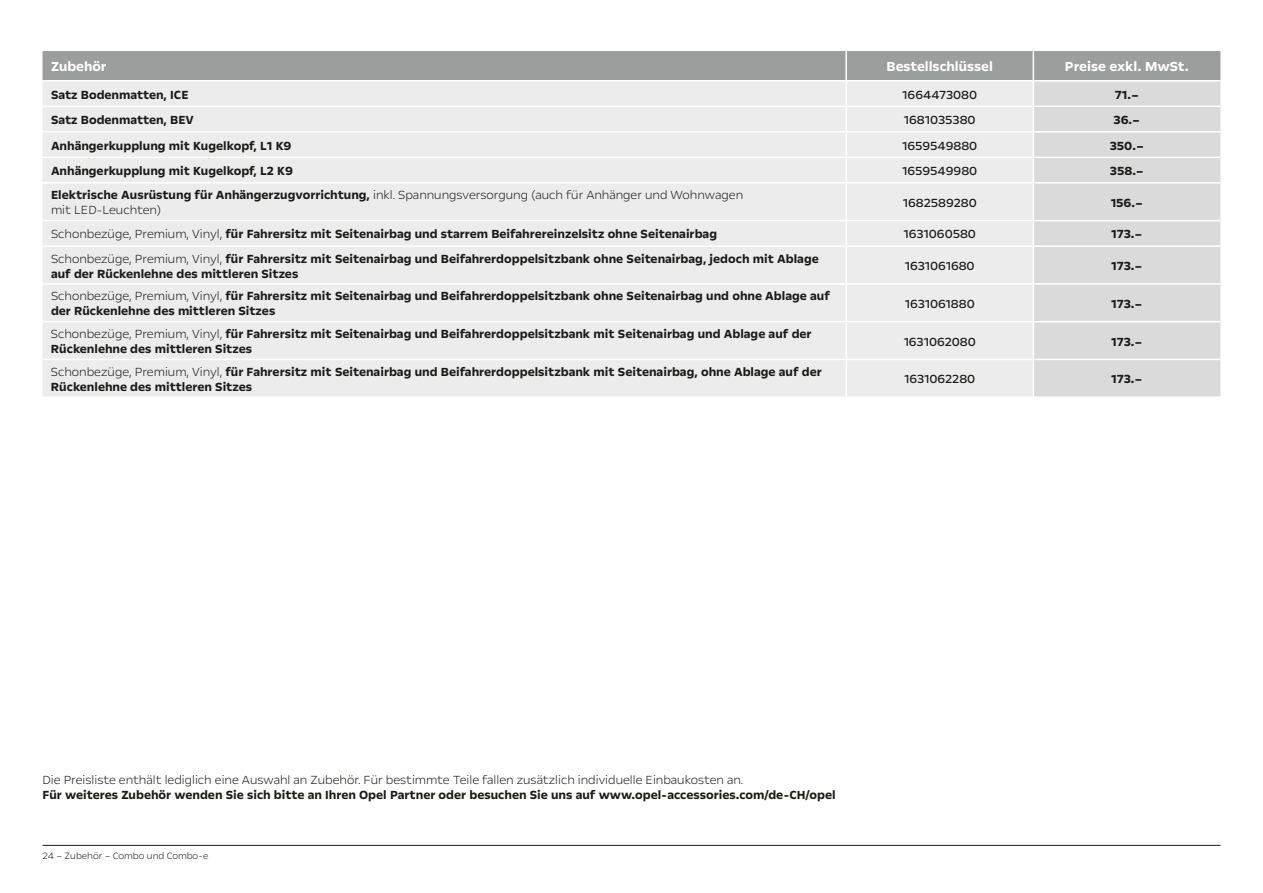
<style>
.page{position:relative;width:1263px;height:893px;background:#fff}
.page>*{position:absolute;margin:0;border:0;box-sizing:border-box;transform-origin:0 0}
.t1{font:700 15px "Opel Next";color:#fff}
.t2{font:700 13.5px/15px "Opel Next";color:#1a1a18}
.t3{font:300 13.5px/15px "Opel Next";color:#1a1a18}
.t4{font:13.5px "Opel Next";color:#1a1a18}
.t5{font:300 10.5px "Opel Next";color:#1a1a18}
.s1{font-weight:700}
.s2{font-weight:300}
</style>
<div class="page">
<hr style="left:43px;top:845px;width:1177px;height:1px;background:#1a1a18">
<div style="left:43px;top:51px;width:1177px;height:29px;background:#9c9d9d"></div>
<div style="left:43px;top:82px;width:989px;height:314px;background:#ececed"></div>
<div style="left:1034px;top:82px;width:186px;height:314px;background:#dadada"></div>
<hr style="left:845px;top:51px;width:2px;height:29px;background:#fff">
<hr style="left:1032px;top:51px;width:2px;height:29px;background:#fff">
<hr style="left:43px;top:106px;width:803px;height:1px;background:#fff">
<hr style="left:846px;top:106px;width:187px;height:1px;background:#fff">
<hr style="left:43px;top:131px;width:803px;height:2px;background:#fff">
<hr style="left:846px;top:131px;width:187px;height:2px;background:#fff">
<hr style="left:43px;top:157px;width:803px;height:1px;background:#fff">
<hr style="left:846px;top:157px;width:187px;height:1px;background:#fff">
<hr style="left:43px;top:182px;width:803px;height:2px;background:#fff">
<hr style="left:846px;top:182px;width:187px;height:2px;background:#fff">
<hr style="left:1033px;top:182px;width:187px;height:2px;background:#fff">
<hr style="left:43px;top:220px;width:803px;height:1px;background:#fff">
<hr style="left:846px;top:220px;width:187px;height:1px;background:#fff">
<hr style="left:43px;top:245px;width:803px;height:2px;background:#fff">
<hr style="left:846px;top:245px;width:187px;height:2px;background:#fff">
<hr style="left:43px;top:283px;width:803px;height:2px;background:#fff">
<hr style="left:846px;top:283px;width:187px;height:2px;background:#fff">
<hr style="left:43px;top:321px;width:803px;height:1px;background:#fff">
<hr style="left:846px;top:321px;width:187px;height:1px;background:#fff">
<hr style="left:43px;top:359px;width:803px;height:1px;background:#fff">
<hr style="left:846px;top:359px;width:187px;height:1px;background:#fff">
<hr style="left:1033px;top:359px;width:187px;height:1px;background:#fff">
<hr style="left:845px;top:82px;width:2px;height:24px;background:#fff">
<hr style="left:845px;top:107px;width:2px;height:24px;background:#fff">
<hr style="left:845px;top:133px;width:2px;height:24px;background:#fff">
<hr style="left:845px;top:158px;width:2px;height:24px;background:#fff">
<hr style="left:845px;top:184px;width:2px;height:36px;background:#fff">
<hr style="left:845px;top:221px;width:2px;height:24px;background:#fff">
<hr style="left:845px;top:247px;width:2px;height:36px;background:#fff">
<hr style="left:845px;top:285px;width:2px;height:36px;background:#fff">
<hr style="left:845px;top:322px;width:2px;height:37px;background:#fff">
<hr style="left:845px;top:360px;width:2px;height:36px;background:#fff">
<hr style="left:1033px;top:106px;width:187px;height:1px;background:#fff">
<hr style="left:1033px;top:131px;width:187px;height:2px;background:#fff">
<hr style="left:1033px;top:157px;width:187px;height:1px;background:#fff">
<hr style="left:1033px;top:220px;width:187px;height:1px;background:#fff">
<hr style="left:1033px;top:245px;width:187px;height:2px;background:#fff">
<hr style="left:1033px;top:283px;width:187px;height:2px;background:#fff">
<hr style="left:1033px;top:321px;width:187px;height:1px;background:#fff">
<p class="t1" style="left:51px;top:58px;width:57px">Zubehör</p>
<p class="t1" style="left:887px;top:58px;width:108px">Bestellschlüssel</p>
<p class="t1" style="left:1065px;top:58px;width:125px">Preise exkl. MwSt.</p>
<p class="t2" style="left:51px;top:87px;width:139px">Satz Bodenmatten, ICE</p>
<p class="t4" style="left:902px;top:86px;width:76px">1664473080</p>
<p class="t2" style="left:1115px;top:87px;width:26px">71.–</p>
<p class="t2" style="left:51px;top:112px;width:144px">Satz Bodenmatten, BEV</p>
<p class="t4" style="left:904px;top:112px;width:73px">1681035380</p>
<p class="t2" style="left:1113px;top:112px;width:28px">36.–</p>
<p class="t2" style="left:51px;top:138px;width:242px">Anhängerkupplung mit Kugelkopf, L1 K9</p>
<p class="t4" style="left:902px;top:137px;width:77px">1659549880</p>
<p class="t2" style="left:1110px;top:138px;width:36px">350.–</p>
<p class="t2" style="left:51px;top:163px;width:244px">Anhängerkupplung mit Kugelkopf, L2 K9</p>
<p class="t4" style="left:902px;top:163px;width:77px">1659549980</p>
<p class="t2" style="left:1110px;top:163px;width:36px">358.–</p>
<p class="t3" style="left:51px;top:187px;width:694px"><span class="s1">Elektrische Ausrüstung für Anhängerzugvorrichtung,</span> inkl. Spannungsversorgung (auch für Anhänger und Wohnwagen mit LED-Leuchten)</p>
<p class="t4" style="left:903px;top:194px;width:75px">1682589280</p>
<p class="t2" style="left:1111px;top:195px;width:34px">156.–</p>
<p class="t2" style="left:51px;top:227px;width:667px"><span class="s2">Schonbezüge, Premium, Vinyl,</span> für Fahrersitz mit Seitenairbag und starrem Beifahrereinzelsitz ohne Seitenairbag</p>
<p class="t4" style="left:903px;top:226px;width:74px">1631060580</p>
<p class="t2" style="left:1111px;top:227px;width:33px">173.–</p>
<p class="t2" style="left:51px;top:251px;width:769px"><span class="s2">Schonbezüge, Premium, Vinyl,</span> für Fahrersitz mit Seitenairbag und Beifahrerdoppelsitzbank ohne Seitenairbag, jedoch mit Ablage auf der Rückenlehne des mittleren Sitzes</p>
<p class="t4" style="left:905px;top:257px;width:71px">1631061680</p>
<p class="t2" style="left:1111px;top:258px;width:33px">173.–</p>
<p class="t2" style="left:51px;top:289px;width:780px"><span class="s2">Schonbezüge, Premium, Vinyl,</span> für Fahrersitz mit Seitenairbag und Beifahrerdoppelsitzbank ohne Seitenairbag und ohne Ablage auf der Rückenlehne des mittleren Sitzes</p>
<p class="t4" style="left:905px;top:295px;width:71px">1631061880</p>
<p class="t2" style="left:1111px;top:296px;width:33px">173.–</p>
<p class="t2" style="left:51px;top:326px;width:762px"><span class="s2">Schonbezüge, Premium, Vinyl,</span> für Fahrersitz mit Seitenairbag und Beifahrerdoppelsitzbank mit Seitenairbag und Ablage auf der<br>Rückenlehne des mittleren Sitzes</p>
<p class="t4" style="left:904px;top:333px;width:74px">1631062080</p>
<p class="t2" style="left:1111px;top:334px;width:33px">173.–</p>
<p class="t2" style="left:51px;top:364px;width:772px"><span class="s2">Schonbezüge, Premium, Vinyl,</span> für Fahrersitz mit Seitenairbag und Beifahrerdoppelsitzbank mit Seitenairbag, ohne Ablage auf der<br>Rückenlehne des mittleren Sitzes</p>
<p class="t4" style="left:904px;top:371px;width:73px">1631062280</p>
<p class="t2" style="left:1111px;top:372px;width:33px">173.–</p>
<p class="t3" style="left:42px;top:772px;width:702px">Die Preisliste enthält lediglich eine Auswahl an Zubehör. Für bestimmte Teile fallen zusätzlich individuelle Einbaukosten an.</p>
<p class="t2" style="left:42px;top:788px;width:795px">Für weiteres Zubehör wenden Sie sich bitte an Ihren Opel Partner oder besuchen Sie uns auf www.opel-accessories.com/de-CH/opel</p>
<p class="t5" style="left:43px;top:849px;width:167px">24 – Zubehör – Combo und Combo-e</p>
</div>
